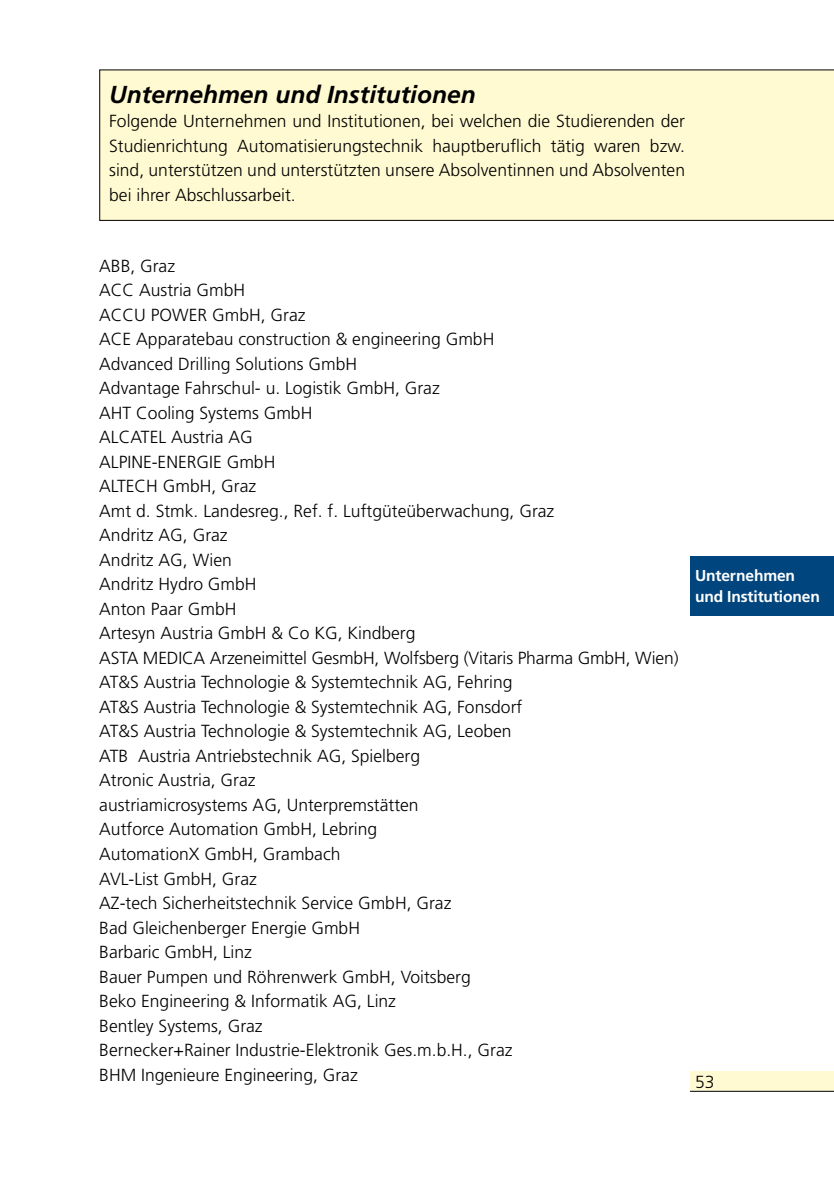
<style>
.page{position:relative;width:834px;height:1191px;background:#fff}
.page>*{position:absolute;margin:0;border:0;box-sizing:border-box;transform-origin:0 0}
.t1{font:italic 700 24.5px "Frutiger";color:#000}
.t2{font:300 17.5px/24.5px "Frutiger";color:#000;text-align:justify}
.t3{font:700 15.75px/21px "Frutiger";letter-spacing:-.01em;color:#fff}
</style>
<div class="page">
<div style="left:690px;top:1071px;width:143px;height:20px;background:#fffad1"></div>
<hr style="left:690px;top:1090px;width:143px;height:1px;background:#000">
<div style="left:99px;top:69px;width:734px;height:152px;background:#fffad1"></div>
<div style="left:690px;top:556px;width:143px;height:59px;background:#00457d"></div>
<h1 class="t1" style="left:109px;top:80px;width:368px">Unternehmen und Institutionen</h1>
<p class="t2" style="left:109px;top:109px;width:577px">Folgende Unternehmen und Institutionen, bei welchen die Studierenden der Studienrichtung Automatisierungstechnik hauptberuflich tätig waren bzw. sind, unterstützen und unterstützten unsere Absolventinnen und Absolventen bei ihrer Abschlussarbeit.</p>
<p class="t2" style="left:99px;top:253px;width:580px;text-align:left">ABB, Graz<br>ACC Austria GmbH<br>ACCU POWER GmbH, Graz<br>ACE Apparatebau construction &amp; engineering GmbH<br>Advanced Drilling Solutions GmbH<br>Advantage Fahrschul- u. Logistik GmbH, Graz<br>AHT Cooling Systems GmbH<br>ALCATEL Austria AG<br>ALPINE-ENERGIE GmbH<br>ALTECH GmbH, Graz<br>Amt d. Stmk. Landesreg., Ref. f. Luftgüteüberwachung, Graz<br>Andritz AG, Graz<br>Andritz AG, Wien<br>Andritz Hydro GmbH<br>Anton Paar GmbH<br>Artesyn Austria GmbH &amp; Co KG, Kindberg<br>ASTA MEDICA Arzeneimittel GesmbH, Wolfsberg (Vitaris Pharma GmbH, Wien)<br>AT&amp;S Austria Technologie &amp; Systemtechnik AG, Fehring<br>AT&amp;S Austria Technologie &amp; Systemtechnik AG, Fonsdorf<br>AT&amp;S Austria Technologie &amp; Systemtechnik AG, Leoben<br>ATB Austria Antriebstechnik AG, Spielberg<br>Atronic Austria, Graz<br>austriamicrosystems AG, Unterpremstätten<br>Autforce Automation GmbH, Lebring<br>AutomationX GmbH, Grambach<br>AVL-List GmbH, Graz<br>AZ-tech Sicherheitstechnik Service GmbH, Graz<br>Bad Gleichenberger Energie GmbH<br>Barbaric GmbH, Linz<br>Bauer Pumpen und Röhrenwerk GmbH, Voitsberg<br>Beko Engineering &amp; Informatik AG, Linz<br>Bentley Systems, Graz<br>Bernecker+Rainer Industrie-Elektronik Ges.m.b.H., Graz<br>BHM Ingenieure Engineering, Graz</p>
<p class="t3" style="left:694px;top:565px;width:126px">Unternehmen und Institutionen</p>
<p class="t2" style="left:694px;top:1069px;width:21px">53</p>
</div>
